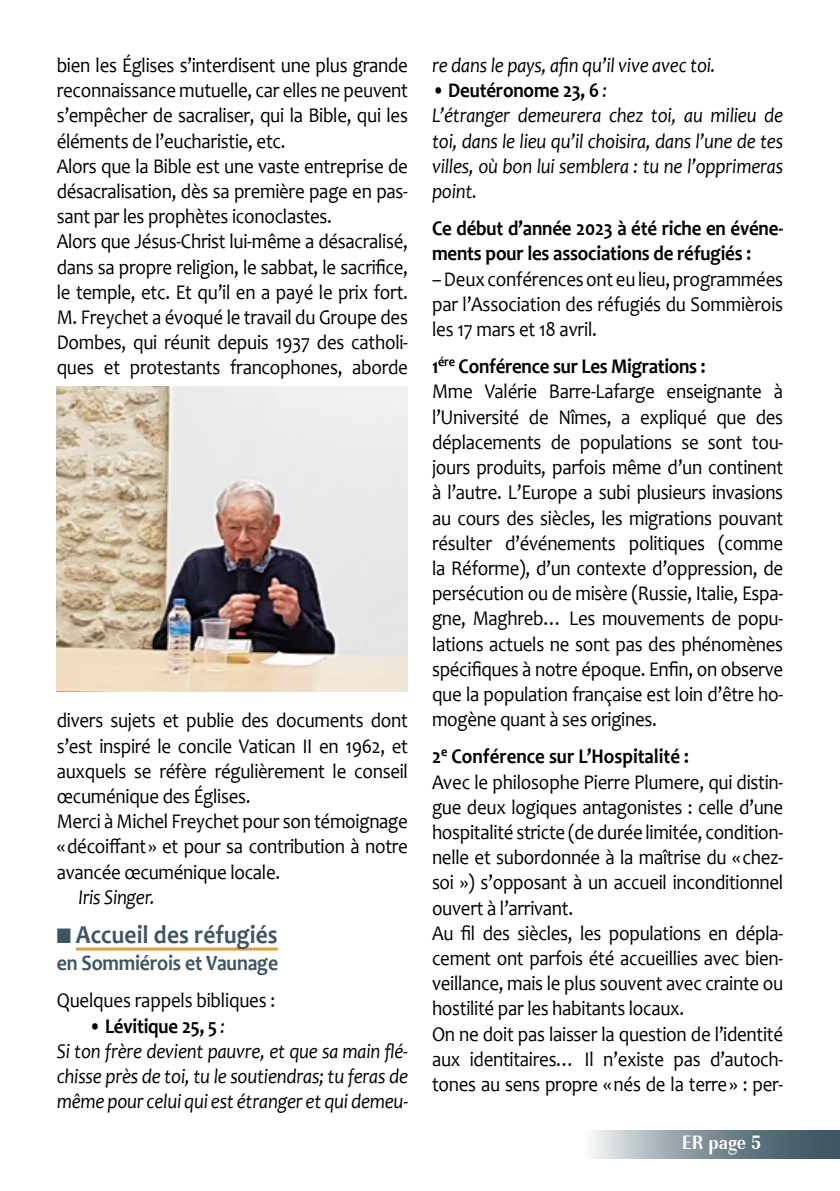
<style>
.page{position:relative;width:840px;height:1191px;background:#fff}
.page>*{position:absolute;margin:0;border:0;box-sizing:border-box;transform-origin:0 0}
.t1{font:700 26px "Candara";letter-spacing:.005em;color:#3d5662;scale:.9 1}
.t2{font:700 22px "Candara";letter-spacing:-.01em;color:#3d5662;scale:.9 1}
.t3{font:21px/25.2px "Candara";letter-spacing:-.015em;color:#000;scale:.9 1}
.t4{font:italic 21px/25.2px "Candara";letter-spacing:-.01em;color:#000;scale:.9 1}
.t5{font:700 21px/25.2px "Candara";letter-spacing:-.01em;color:#000;scale:.9 1}
.t6{font:20px "URW Imperial T Bold Extr Narr";color:#fff}
.s1{font-weight:700;font-style:normal}
.s2{font-weight:700}
</style>
<div class="page">
<svg style="left:592px;top:1130px;width:247px;height:28px;background:#82929a"></svg>
<hr style="left:76px;top:947px;width:202px;height:3px;background:#dda03e">
<img style="left:57px;top:386px;width:350px;height:306px">
<p class="t3" style="left:57px;top:53px;width:391px">bien les Églises s’interdisent une plus grande reconnaissance mutuelle, car elles ne peuvent s’empêcher de sacraliser, qui la Bible, qui les éléments de l’eucharistie, etc.<br>Alors que la Bible est une vaste entreprise de désacralisation, dès sa première page en pas&shy;sant par les prophètes iconoclastes.<br>Alors que Jésus-Christ lui-même a désacralisé, dans sa propre religion, le sabbat, le sacrifice, le temple, etc. Et qu’il en a payé le prix fort.<br>M. Freychet a évoqué le travail du Groupe des Dombes, qui réunit depuis 1937 des catholi&shy;ques et protestants francophones, aborde</p>
<p class="t3" style="left:57px;top:708px;width:391px">divers sujets et publie des documents dont s’est inspiré le concile Vatican II en 1962, et auxquels se réfère régulièrement le conseil œcuménique des Églises.<br>Merci à Michel Freychet pour son témoignage «décoiffant» et pour sa contribution à notre avancée œcuménique locale.</p>
<p class="t4" style="left:78px;top:884px;width:86px">Iris Singer.</p>
<p class="t1" style="left:57px;top:919px;width:247px">■ Accueil des réfugiés</p>
<p class="t2" style="left:57px;top:949px;width:247px">en Sommiérois et Vaunage</p>
<p class="t3" style="left:57px;top:988px;width:244px">Quelques rappels bibliques :</p>
<p class="t4" style="left:57px;top:1013px;width:391px;text-indent:32px"><span class="s1">• Lévitique 25, 5</span> :<br>Si ton frère devient pauvre, et que sa main flé&shy;chisse près de toi, tu le soutiendras; tu feras de même pour celui qui est étranger et qui demeu-</p>
<p class="t4" style="left:432px;top:53px;width:316px">re dans le pays, afin qu’il vive avec toi.</p>
<p class="t4" style="left:432px;top:78px;width:391px"><span class="s1">• Deutéronome 23, 6</span> :<br>L’étranger demeurera chez toi, au milieu de toi, dans le lieu qu’il choisira, dans l’une de tes villes, où bon lui semblera : tu ne l’opprimeras point.</p>
<p class="t5" style="left:432px;top:216px;width:391px">Ce début d’année 2023 à été riche en événe&shy;ments pour les associations de réfugiés :</p>
<p class="t3" style="left:432px;top:266px;width:391px;text-align:justify">– Deux conférences ont eu lieu, programmées par l’Association des réfugiés du Sommièrois les 17 mars et 18 avril.</p>
<p class="t3" style="left:432px;top:354px;width:391px"><span class="s2">1</span><sup>ére</sup> <span class="s2">Conférence sur Les Migrations :<br></span>Mme Valérie Barre-Lafarge enseignante à l’Université de Nîmes, a expliqué que des déplacements de populations se sont tou&shy;jours produits, parfois même d’un continent à l’autre. L’Europe a subi plusieurs invasions au cours des siècles, les migrations pouvant résulter d’événements politiques (comme la Réforme), d’un contexte d’oppression, de persécution ou de misère (Russie, Italie, Espa&shy;gne, Maghreb… Les mouvements de popu&shy;lations actuels ne sont pas des phénomènes spécifiques à notre époque. Enfin, on observe que la population française est loin d’être ho&shy;mogène quant à ses origines.</p>
<p class="t3" style="left:432px;top:744px;width:391px"><span class="s2">2</span><sup>e</sup> <span class="s2">Conférence sur L’Hospitalité :<br></span>Avec le philosophe Pierre Plumere, qui distin&shy;gue deux logiques antagonistes : celle d’une hospitalité stricte (de durée limitée, condition&shy;nelle et subordonnée à la maîtrise du «chez&shy;soi ») s’opposant à un accueil inconditionnel ouvert à l’arrivant.<br>Au fil des siècles, les populations en dépla&shy;cement ont parfois été accueillies avec bien&shy;veillance, mais le plus souvent avec crainte ou hostilité par les habitants locaux.<br>On ne doit pas laisser la question de l’identité aux identitaires… Il n’existe pas d’autoch&shy;tones au sens propre «nés de la terre» : per-</p>
<p class="t6" style="left:681px;top:1130px;width:81px">ER page 5</p>
</div>
